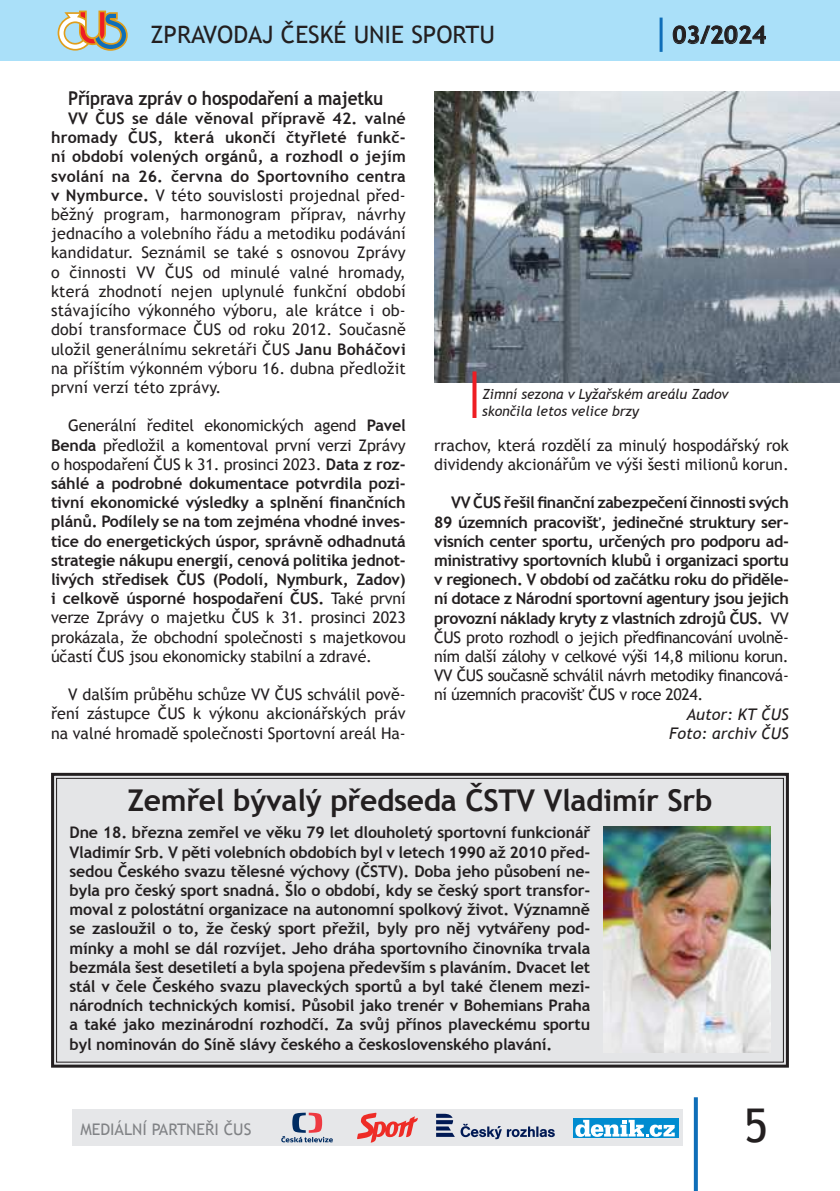
<style>
.page{position:relative;width:840px;height:1191px;background:#fff}
.page>*{position:absolute;margin:0;border:0;box-sizing:border-box;transform-origin:0 0}
.t1{font:46.6px "Trebuchet MS";color:#231f20}
.t2{font:700 30px "Trebuchet MS";letter-spacing:-.01em;color:#231f20}
.t3{font:24px "Trebuchet MS";color:#231f20}
.t4{font:700 24px "Trebuchet MS";color:#231f20}
.t5{font:700 19.2px "Trebuchet MS";letter-spacing:-.01em;color:#231f20;scale:.9 1}
.t6{font:700 16px/19.2px "Trebuchet MS";letter-spacing:-.01em;color:#231f20;text-align:justify}
.t7{font:16px/19.2px "Trebuchet MS";color:#231f20;text-align:justify}
.t8{font:italic 16px/19.2px "Trebuchet MS";color:#231f20;text-align:right}
.t9{font:16px "Trebuchet MS";color:#808285}
.t10{font:italic 14px/16.8px "Trebuchet MS";letter-spacing:-.005em;color:#231f20}
.s1{font-weight:700}
.s2{font-weight:400}
</style>
<div class="page">
<div style="left:51px;top:772px;width:738px;height:296px;background:#e4e5e7"></div>
<div style="left:0;top:0;width:839px;height:61px;background:#aae0f9"></div>
<svg style="left:58px;top:11px;width:70px;height:40px"></svg>
<svg style="left:672px;top:25px;width:93px;height:19px"></svg>
<hr style="left:659px;top:18px;width:3px;height:34px;background:#0f6eb8">
<svg style="left:693px;top:1097px;width:4px;height:94px"></svg>
<div style="left:72px;top:1109px;width:609px;height:36px;background:#e6e7e9"></div>
<svg style="left:357px;top:1112px;width:60px;height:30px"></svg>
<svg style="left:281px;top:1112px;width:52px;height:30px"></svg>
<svg style="left:436px;top:1113px;width:18px;height:23px"></svg>
<svg style="left:460px;top:1123px;width:94px;height:16px"></svg>
<svg style="left:573px;top:1118px;width:104px;height:20px"></svg>
<svg style="left:575px;top:1119px;width:99px;height:17px;background:#7ac3e6"></svg>
<img style="left:603px;top:826px;width:167px;height:226px">
<img style="left:434px;top:92px;width:405px;height:290px">
<svg style="left:472px;top:371px;width:4px;height:47px"></svg>
<h3 class="t3" style="left:150px;top:21px;width:346px">ZPRAVODAJ ČESKÉ UNIE SPORTU</h3>
<h3 class="t4" style="left:672px;top:21px;width:95px">03/2024</h3>
<p class="t5" style="left:68px;top:86px;width:352px">Příprava zpráv o hospodaření a majetku</p>
<p class="t7" style="left:51px;top:109px;width:356px;text-indent:17px"><span class="s1">VV ČUS se dále věnoval přípravě 42. valné hromady ČUS, která ukončí čtyřleté funkč&shy;ní období volených orgánů, a rozhodl o jejím svolání na 26. června do Sportovního centra v Nymburce.</span> V této souvislosti projednal před&shy;běžný program, harmonogram příprav, návrhy jednacího a volebního řádu a metodiku podávání kandidatur. Seznámil se také s osnovou Zprávy o činnosti VV ČUS od minulé valné hromady, která zhodnotí nejen uplynulé funkční období stávajícího výkonného výboru, ale krátce i ob&shy;dobí transformace ČUS od roku 2012. Současně uložil generálnímu sekretáři ČUS <span class="s1">Janu Boháčovi </span>na příštím výkonném výboru 16. dubna předložit první verzí této zprávy.</p>
<p class="t6" style="left:51px;top:416px;width:356px;text-indent:17px"><span class="s2">Generální ředitel ekonomických agend</span> Pavel Benda <span class="s2">předložil a komentoval první verzi Zprávy o hospodaření ČUS k 31. prosinci 2023.</span> Data z roz&shy;sáhlé a podrobné dokumentace potvrdila pozi&shy;tivní ekonomické výsledky a splnění 昀椀nančních plánů. Podílely se na tom zejména vhodné inves&shy;tice do energetických úspor, správně odhadnutá strategie nákupu energií, cenová politika jednot&shy;livých středisek ČUS (Podolí, Nymburk, Zadov) i celkově úsporné hospodaření ČUS. <span class="s2">Také první verze Zprávy o majetku ČUS k 31. prosinci 2023 prokázala, že obchodní společnosti s majetkovou účastí ČUS jsou ekonomicky stabilní a zdravé.</span></p>
<p class="t7" style="left:51px;top:685px;width:356px;text-indent:17px">V dalším průběhu schůze VV ČUS schválil pově&shy;ření zástupce ČUS k výkonu akcionářských práv na valné hromadě společnosti Sportovní areál Ha-</p>
<p class="t10" style="left:482px;top:386px;width:247px">Zimní sezona v Lyžařském areálu Zadov skončila letos velice brzy</p>
<p class="t7" style="left:434px;top:436px;width:356px">rrachov, která rozdělí za minulý hospodářský rok dividendy akcionářům ve výši šesti milionů korun.</p>
<p class="t6" style="left:434px;top:493px;width:356px;text-indent:17px">VV ČUS řešil 昀椀nanční zabezpečení činnosti svých 89 územních pracovišť, jedinečné struktury ser&shy;visních center sportu, určených pro podporu ad&shy;ministrativy sportovních klubů i organizaci sportu v regionech. V období od začátku roku do přiděle&shy;ní dotace z Národní sportovní agentury jsou jejich provozní náklady kryty z vlastních zdrojů ČUS. <span class="s2">VV ČUS proto rozhodl o jejich před昀椀nancování uvolně&shy;ním další zálohy v celkové výši 14,8 milionu korun.<br>VV ČUS současně schválil návrh metodiky 昀椀nancová&shy;ní územních pracovišť ČUS v roce 2024.</span></p>
<p class="t8" style="left:668px;top:704px;width:121px">Autor: KT ČUS<br>Foto: archiv ČUS</p>
<h2 class="t2" style="left:127px;top:781px;width:586px">Zemřel bývalý předseda ČSTV Vladimír Srb</h2>
<p class="t6" style="left:69px;top:823px;width:522px">Dne 18. března zemřel ve věku 79 let dlouholetý sportovní funkcionář Vladimír Srb. V pěti volebních obdobích byl v letech 1990 až 2010 před&shy;sedou Českého svazu tělesné výchovy (ČSTV). Doba jeho působení ne&shy;byla pro český sport snadná. Šlo o období, kdy se český sport transfor&shy;moval z polostátní organizace na autonomní spolkový život. Významně se zasloužil o to, že český sport přežil, byly pro něj vytvářeny pod&shy;mínky a mohl se dál rozvíjet. Jeho dráha sportovního činovníka trvala bezmála šest desetiletí a byla spojena především s plaváním. Dvacet let stál v čele Českého svazu plaveckých sportů a byl také členem mezi&shy;národních technických komisí. Působil jako trenér v Bohemians Praha a také jako mezinárodní rozhodčí. Za svůj přínos plaveckému sportu byl nominován do Síně slávy českého a československého plavání.</p>
<p class="t9" style="left:80px;top:1119px;width:172px">MEDIÁLNÍ PARTNEŘI ČUS</p>
<h1 class="t1" style="left:743px;top:1098px;width:26px">5</h1>
</div>
